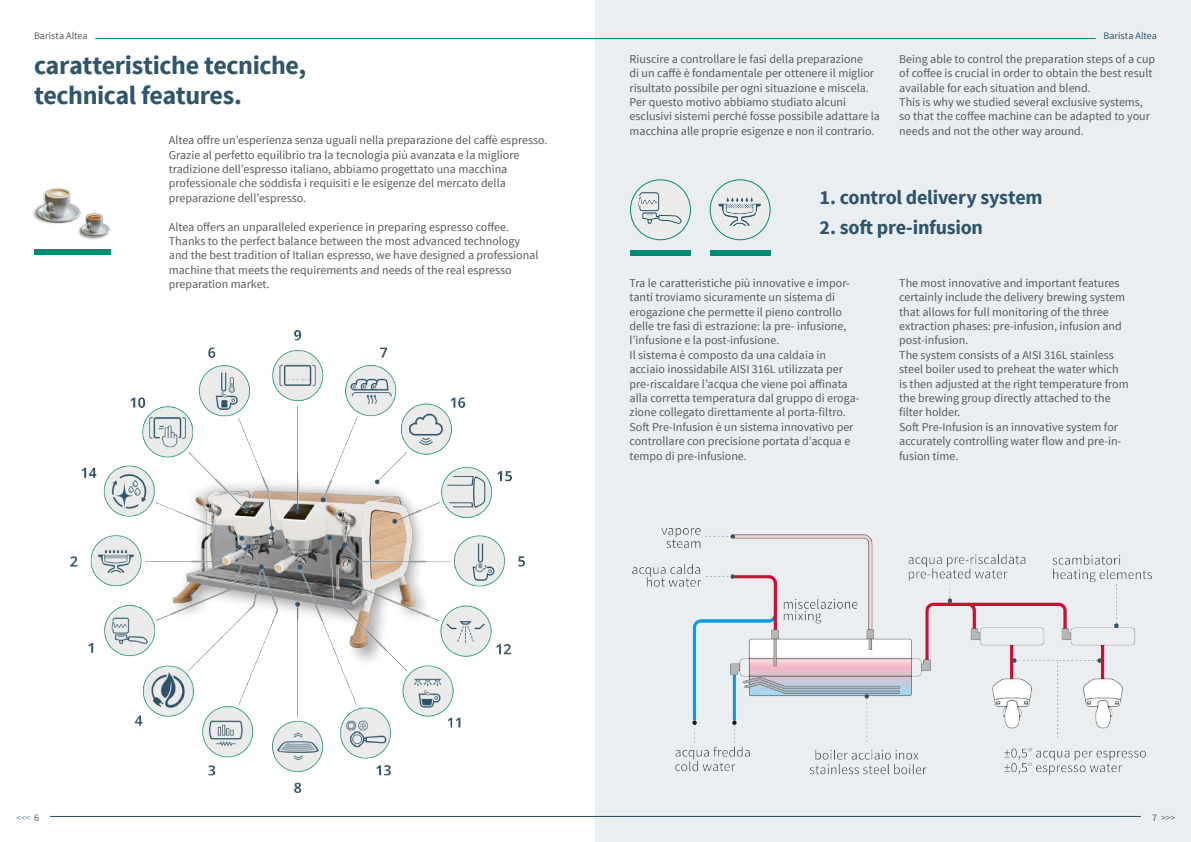
<style>
.page{position:relative;width:1191px;height:842px;background:#fff}
.page>*{position:absolute;margin:0;border:0;box-sizing:border-box;transform-origin:0 0}
.t1{font:700 26px/30px "Source Sans Pro";letter-spacing:-.015em;color:#30556a}
.t2{font:700 20px "Source Sans Pro";letter-spacing:-.015em;color:#30556a}
.t3{font:12px/14.4px "Source Sans Pro";color:#595959}
.t4{font:10px "Source Sans Pro";letter-spacing:.005em;color:#30556a}
.t5{font:10px "Source Sans Pro";letter-spacing:.005em;color:#595959}
.t6{font:300 10px "Source Sans Pro";color:#231f20}
.t7{font:300 10px "Source Sans Pro";color:#30556a}
.s1{font-weight:400;color:#595959}
.s2{font-weight:400;color:#30556a}
</style>
<div class="page">
<div style="left:595px;top:0;width:596px;height:842px;background:#eaeef0"></div>
<hr style="left:50px;top:816px;width:1090px;height:1px;background:#30556a">
<hr style="left:95px;top:38px;width:1000px;height:1px;background:#008c72">
<div style="left:34px;top:249px;width:77px;height:5px;background:#008c72"></div>
<img style="left:33px;top:187px;width:77px;height:53px">
<img style="left:70px;top:331px;width:455px;height:461px">
<img style="left:632px;top:528px;width:519px;height:246px">
<div style="left:630px;top:179px;width:61px;height:61px;border:1px solid #008c72;border-radius:50%"></div>
<div style="left:630px;top:250px;width:61px;height:5px;background:#008c72"></div>
<img style="left:638px;top:193px;width:43px;height:31px">
<div style="left:709px;top:179px;width:61px;height:61px;border:1px solid #008c72;border-radius:50%"></div>
<div style="left:709px;top:250px;width:61px;height:5px;background:#008c72"></div>
<img style="left:718px;top:198px;width:43px;height:27px">
<p class="t5" style="left:34px;top:30px;width:55px">Barista Altea</p>
<h1 class="t1" style="left:34px;top:51px;width:274px">caratteristiche tecniche, technical features.</h1>
<p class="t3" style="left:169px;top:133px;width:380px">Altea offre un’esperienza senza uguali nella preparazione del caffè espresso.<br>Grazie al perfetto equilibrio tra la tecnologia più avanzata e la migliore tradizione dell’espresso italiano, abbiamo progettato una macchina professionale che soddisfa i requisiti e le esigenze del mercato della preparazione dell’espresso.</p>
<p class="t3" style="left:169px;top:220px;width:371px">Altea offers an unparalleled experience in preparing espresso coffee.<br>Thanks to the perfect balance between the most advanced technology and the best tradition of Italian espresso, we have designed a professional machine that meets the requirements and needs of the real espresso preparation market.</p>
<p class="t4" style="left:1103px;top:30px;width:55px">Barista Altea</p>
<p class="t3" style="left:629px;top:52px;width:252px">Riuscire a controllare le fasi della preparazione<br>di un caffè è fondamentale per ottenere il miglior risultato possibile per ogni situazione e miscela.<br>Per questo motivo abbiamo studiato alcuni esclusivi sistemi perché fosse possibile adattare la macchina alle proprie esigenze e non il contrario.</p>
<p class="t3" style="left:899px;top:52px;width:257px">Being able to control the preparation steps of a cup of coffee is crucial in order to obtain the best result available for each situation and blend.<br>This is why we studied several exclusive systems, so that the coffee machine can be adapted to your needs and not the other way around.</p>
<h2 class="t2" style="left:819px;top:184px;width:225px">1. control delivery system</h2>
<h2 class="t2" style="left:819px;top:214px;width:165px">2. soft pre-infusion</h2>
<p class="t3" style="left:629px;top:276px;width:231px">Tra le caratteristiche più innovative e impor&shy;tanti troviamo sicuramente un sistema di erogazione che permette il pieno controllo delle tre fasi di estrazione: la pre- infusione, l’infusione e la post-infusione.<br>Il sistema è composto da una caldaia in acciaio inossidabile AISI 316L utilizzata per pre-riscaldare l’acqua che viene poi affinata alla corretta temperatura dal gruppo di eroga&shy;zione collegato direttamente al porta-filtro.<br>Soft Pre-Infusion è un sistema innovativo per controllare con precisione portata d’acqua e tempo di pre-infusione.</p>
<p class="t3" style="left:899px;top:276px;width:231px">The most innovative and important features certainly include the delivery brewing system that allows for full monitoring of the three extraction phases: pre-infusion, infusion and post-infusion.<br>The system consists of a AISI 316L stainless steel boiler used to preheat the water which is then adjusted at the right temperature from the brewing group directly attached to the filter holder.<br>Soft Pre-Infusion is an innovative system for accurately controlling water flow and pre-in&shy;fusion time.</p>
<p class="t7" style="left:16px;top:811px;width:24px">&lt;&lt;&lt; <span class="s1">6</span></p>
<p class="t6" style="left:1152px;top:811px;width:25px"><span class="s2">7</span> &gt;&gt;&gt;</p>
</div>
